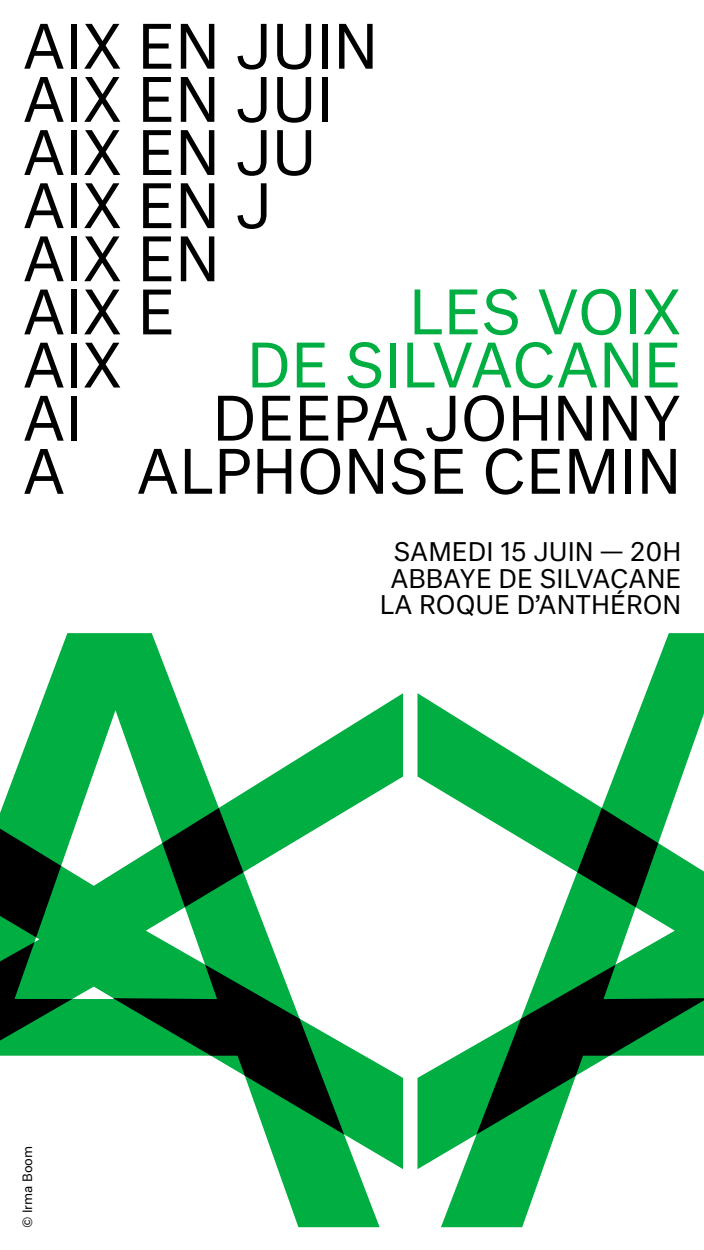
<style>
.page{position:relative;width:704px;height:1250px;background:#fff}
.page>*{position:absolute;margin:0;border:0;box-sizing:border-box;transform-origin:0 0}
.t1{font:59.38px/53.1px "Neutral";color:#000;text-align:right}
.t2{font:59.38px/53.1px "Neutral";color:#00ae42;text-align:right}
.t3{font:25px/26.2px "Neutral";color:#000;text-align:center}
.t4{font:12.5px "Neutral";color:#000}
</style>
<div class="page">
<svg style="left:417px;top:693px;width:23px;height:476px"></svg>
<svg style="left:440px;top:633px;width:263px;height:594px"></svg>
<svg style="left:476px;top:808px;width:227px;height:327px"></svg>
<svg style="left:379px;top:693px;width:24px;height:476px"></svg>
<svg style="left:2px;top:633px;width:377px;height:594px"></svg>
<svg style="left:0;top:808px;width:344px;height:327px"></svg>
<p class="t1" style="left:22px;top:19px;width:357px;text-align:left">AIX EN JUIN<br>AIX EN JUI<br>AIX EN JU<br>AIX EN J<br>AIX EN<br>AIX E<br>AIX<br>AI<br>A</p>
<p class="t2" style="left:247px;top:284px;width:436px">LES VOIX<br>DE SILVACANE</p>
<p class="t1" style="left:136px;top:390px;width:546px">DEEPA JOHNNY<br>ALPHONSE CEMIN</p>
<p class="t4" style="left:19px;top:1228px;width:84px;rotate:-90deg">© Irma Boom</p>
<p class="t3" style="left:379px;top:538px;width:303px">SAMEDI 15 JUIN — 20H<br>ABBAYE DE SILVACANE<br>LA ROQUE D’ANTHÉRON</p>
</div>
